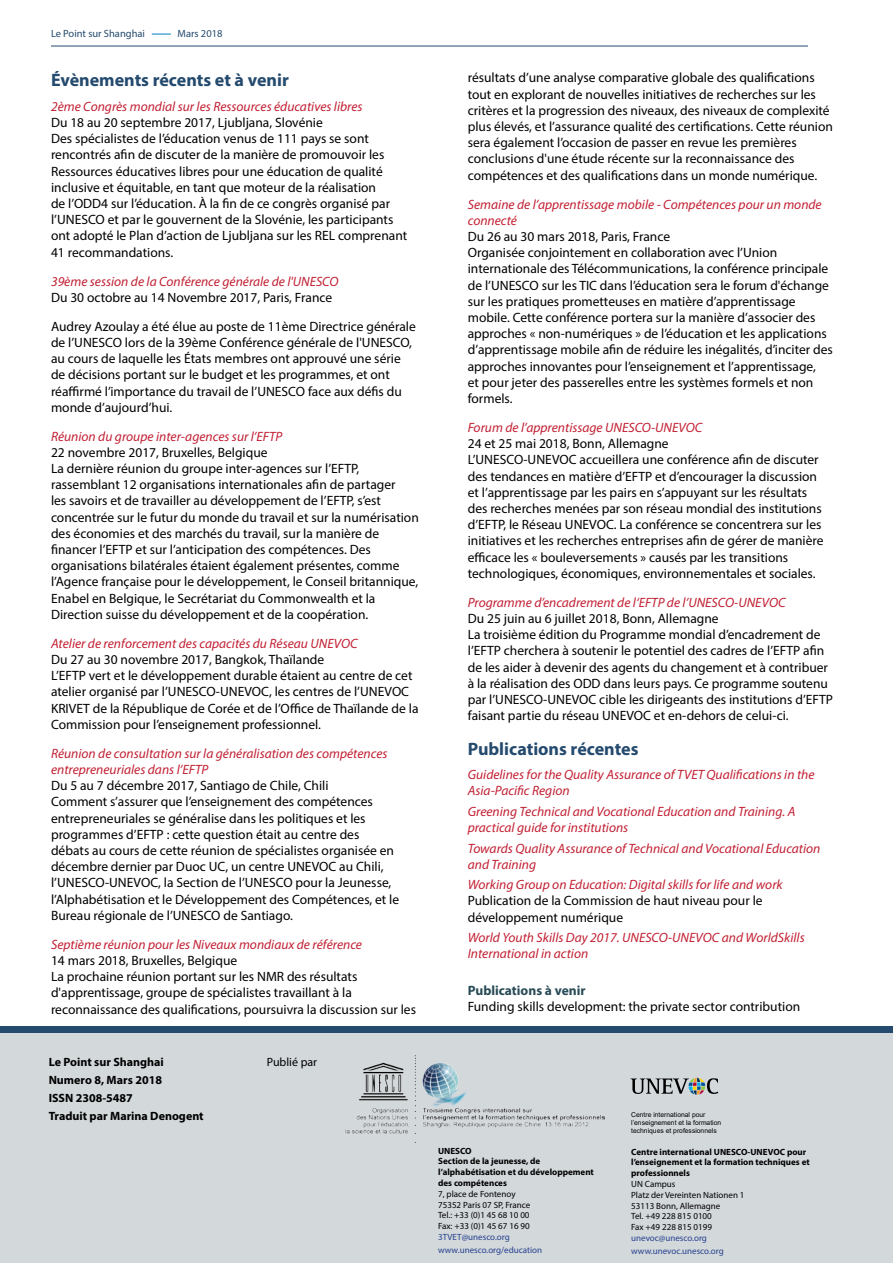
<style>
.page{position:relative;width:893px;height:1263px;background:#fff}
.page>*{position:absolute;margin:0;border:0;box-sizing:border-box;transform-origin:0 0}
.t1{font:700 18px "Myriad Pro";color:#244a6e}
.t2{font:13.5px/16.2px "Myriad Pro";color:#000}
.t3{font:italic 13.5px/16.2px "Myriad Pro";color:#c22033}
.t4{font:700 13.5px "Myriad Pro";color:#284a56}
.t5{font:700 12px/18px "Myriad Pro";color:#000}
.t6{font:12px "Myriad Pro";color:#000}
.t7{font:10.5px "Myriad Pro";color:#244a6e}
.t8{font:700 9px/10.8px "Myriad Pro";color:#000}
.t9{font:9px/10.8px "Myriad Pro";color:#000}
.t10{font:9px/12.6px "Myriad Pro";color:#25408f}
.t11{font:6.75px/8.1px "Arial";color:#000}
</style>
<div class="page">
<hr style="left:51px;top:46px;width:757px;height:1px;background:#244a6e">
<svg style="left:152px;top:34px;width:19px;height:1px"></svg>
<div style="left:0;top:1032px;width:893px;height:231px;background:#d3d8db"></div>
<div style="left:0;top:1026px;width:893px;height:6px;background:#244a6e"></div>
<img style="left:346px;top:1053px;width:258px;height:89px">
<svg style="left:630px;top:1078px;width:88px;height:17px"></svg>
<p class="t7" style="left:51px;top:27px;width:96px">Le Point sur Shanghai</p>
<p class="t7" style="left:178px;top:27px;width:46px">Mars 2018</p>
<h1 class="t1" style="left:51px;top:68px;width:239px">Évènements récents et à venir</h1>
<p class="t3" style="left:51px;top:98px;width:313px">2ème Congrès mondial sur les Ressources éducatives libres</p>
<p class="t2" style="left:51px;top:114px;width:358px">Du 18 au 20 septembre 2017, Ljubljana, Slovénie<br>Des spécialistes de l’éducation venus de 111 pays se sont rencontrés afin de discuter de la manière de promouvoir les Ressources éducatives libres pour une éducation de qualité inclusive et équitable, en tant que moteur de la réalisation<br>de l’ODD4 sur l’éducation. À la fin de ce congrès organisé par l’UNESCO et par le gouvernent de la Slovénie, les participants ont adopté le Plan d’action de Ljubljana sur les REL comprenant 41 recommandations.</p>
<p class="t3" style="left:51px;top:273px;width:289px">39ème session de la Conférence générale de l'UNESCO</p>
<p class="t2" style="left:51px;top:282px;width:366px;line-height:29px">Du 30 octobre au 14 Novembre 2017, Paris, France<br>Audrey Azoulay a été élue au poste de 11ème Directrice générale</p>
<p class="t2" style="left:51px;top:334px;width:362px">de l’UNESCO lors de la 39ème Conférence générale de l'UNESCO, au cours de laquelle les États membres ont approuvé une série de décisions portant sur le budget et les programmes, et ont réaffirmé l’importance du travail de l’UNESCO face aux défis du monde d’aujourd’hui.</p>
<p class="t3" style="left:51px;top:428px;width:233px">Réunion du groupe inter-agences sur l’EFTP</p>
<p class="t2" style="left:51px;top:444px;width:369px">22 novembre 2017, Bruxelles, Belgique<br>La dernière réunion du groupe inter-agences sur l’EFTP, rassemblant 12 organisations internationales afin de partager<br>les savoirs et de travailler au développement de l’EFTP, s’est concentrée sur le futur du monde du travail et sur la numérisation des économies et des marchés du travail, sur la manière de financer l’EFTP et sur l’anticipation des compétences. Des organisations bilatérales étaient également présentes, comme l’Agence française pour le développement, le Conseil britannique, Enabel en Belgique, le Secrétariat du Commonwealth et la Direction suisse du développement et de la coopération.</p>
<p class="t3" style="left:51px;top:635px;width:308px">Atelier de renforcement des capacités du Réseau UNEVOC</p>
<p class="t2" style="left:51px;top:651px;width:369px">Du 27 au 30 novembre 2017, Bangkok, Thaïlande<br>L’EFTP vert et le développement durable étaient au centre de cet atelier organisé par l’UNESCO-UNEVOC, les centres de l’UNEVOC KRIVET de la République de Corée et de l’Office de Thaïlande de la Commission pour l’enseignement professionnel.</p>
<p class="t3" style="left:51px;top:745px;width:338px">Réunion de consultation sur la généralisation des compétences entrepreneuriales dans l’EFTP</p>
<p class="t2" style="left:51px;top:777px;width:350px">Du 5 au 7 décembre 2017, Santiago de Chile, Chili<br>Comment s’assurer que l’enseignement des compétences entrepreneuriales se généralise dans les politiques et les programmes d’EFTP : cette question était au centre des débats au cours de cette réunion de spécialistes organisée en décembre dernier par Duoc UC, un centre UNEVOC au Chili, l’UNESCO-UNEVOC, la Section de l’UNESCO pour la Jeunesse, l’Alphabétisation et le Développement des Compétences, et le Bureau régionale de l’UNESCO de Santiago.</p>
<p class="t3" style="left:51px;top:936px;width:313px">Septième réunion pour les Niveaux mondiaux de référence</p>
<p class="t2" style="left:51px;top:952px;width:367px">14 mars 2018, Bruxelles, Belgique<br>La prochaine réunion portant sur les NMR des résultats d'apprentissage, groupe de spécialistes travaillant à la reconnaissance des qualifications, poursuivra la discussion sur les</p>
<p class="t5" style="left:49px;top:1052px;width:157px">Le Point sur Shanghai<br>Numero 8, Mars 2018<br>ISSN 2308-5487<br>Traduit par Marina Denogent</p>
<p class="t6" style="left:267px;top:1054px;width:52px">Publié par</p>
<p class="t2" style="left:468px;top:70px;width:367px">résultats d’une analyse comparative globale des qualifications tout en explorant de nouvelles initiatives de recherches sur les critères et la progression des niveaux, des niveaux de complexité plus élevés, et l’assurance qualité des certifications. Cette réunion sera également l’occasion de passer en revue les premières conclusions d'une étude récente sur la reconnaissance des compétences et des qualifications dans un monde numérique.</p>
<p class="t3" style="left:468px;top:196px;width:355px">Semaine de l’apprentissage mobile - Compétences pour un monde connecté</p>
<p class="t2" style="left:468px;top:228px;width:367px">Du 26 au 30 mars 2018, Paris, France<br>Organisée conjointement en collaboration avec l’Union internationale des Télécommunications, la conférence principale de l’UNESCO sur les TIC dans l’éducation sera le forum d'échange sur les pratiques prometteuses en matière d’apprentissage mobile. Cette conférence portera sur la manière d’associer des approches « non-numériques » de l’éducation et les applications d’apprentissage mobile afin de réduire les inégalités, d’inciter des approches innovantes pour l’enseignement et l’apprentissage,<br>et pour jeter des passerelles entre les systèmes formels et non formels.</p>
<p class="t3" style="left:468px;top:419px;width:236px">Forum de l’apprentissage UNESCO-UNEVOC</p>
<p class="t2" style="left:468px;top:435px;width:357px">24 et 25 mai 2018, Bonn, Allemagne<br>L’UNESCO-UNEVOC accueillera une conférence afin de discuter des tendances en matière d’EFTP et d’encourager la discussion et l’apprentissage par les pairs en s’appuyant sur les résultats des recherches menées par son réseau mondial des institutions d’EFTP, le Réseau UNEVOC. La conférence se concentrera sur les initiatives et les recherches entreprises afin de gérer de manière efficace les « bouleversements » causés par les transitions technologiques, économiques, environnementales et sociales.</p>
<p class="t3" style="left:468px;top:594px;width:319px">Programme d’encadrement de l‘EFTP de l’UNESCO-UNEVOC</p>
<p class="t2" style="left:468px;top:610px;width:367px">Du 25 juin au 6 juillet 2018, Bonn, Allemagne<br>La troisième édition du Programme mondial d’encadrement de l’EFTP cherchera à soutenir le potentiel des cadres de l’EFTP afin de les aider à devenir des agents du changement et à contribuer à la réalisation des ODD dans leurs pays. Ce programme soutenu par l’UNESCO-UNEVOC cible les dirigeants des institutions d’EFTP faisant partie du réseau UNEVOC et en-dehors de celui-ci.</p>
<h1 class="t1" style="left:468px;top:737px;width:172px">Publications récentes</h1>
<p class="t3" style="left:468px;top:766px;width:348px">Guidelines for the Quality Assurance of TVET Qualifications in the<br>Asia-Pacific Region</p>
<p class="t3" style="left:468px;top:803px;width:329px">Greening Technical and Vocational Education and Training. A practical guide for institutions</p>
<p class="t3" style="left:468px;top:840px;width:354px">Towards Quality Assurance of Technical and Vocational Education and Training</p>
<p class="t3" style="left:468px;top:876px;width:317px">Working Group on Education: Digital skills for life and work</p>
<p class="t2" style="left:468px;top:892px;width:296px">Publication de la Commission de haut niveau pour le développement numérique</p>
<p class="t3" style="left:468px;top:929px;width:338px">World Youth Skills Day 2017. UNESCO-UNEVOC and WorldSkills<br>International in action</p>
<p class="t4" style="left:468px;top:981px;width:119px">Publications à venir</p>
<p class="t2" style="left:468px;top:998px;width:334px">Funding skills development: the private sector contribution</p>
<p class="t8" style="left:438px;top:1145px;width:157px">UNESCO<br>Section de la jeunesse, de l’alphabétisation et du développement des compétences</p>
<p class="t9" style="left:438px;top:1188px;width:94px">7, place de Fontenoy<br>75352 Paris 07 SP, France<br>Tel.: +33 (0)1 45 68 10 00<br>Fax: +33 (0)1 45 67 16 90</p>
<p class="t10" style="left:438px;top:1230px;width:106px">3TVET@unesco.org www.unesco.org/education</p>
<p class="t11" style="left:631px;top:1110px;width:92px">Centre international pour l’enseignement et la formation techniques et professionnels</p>
<p class="t8" style="left:631px;top:1146px;width:180px">Centre international UNESCO-UNEVOC pour l’enseignement et la formation techniques et professionnels</p>
<p class="t9" style="left:631px;top:1178px;width:115px">UN Campus<br>Platz der Vereinten Nationen 1<br>53113 Bonn, Allemagne<br>Tel. +49 228 815 0100<br>Fax +49 228 815 0199</p>
<p class="t10" style="left:631px;top:1231px;width:94px">unevoc@unesco.org www.unevoc.unesco.org</p>
</div>
